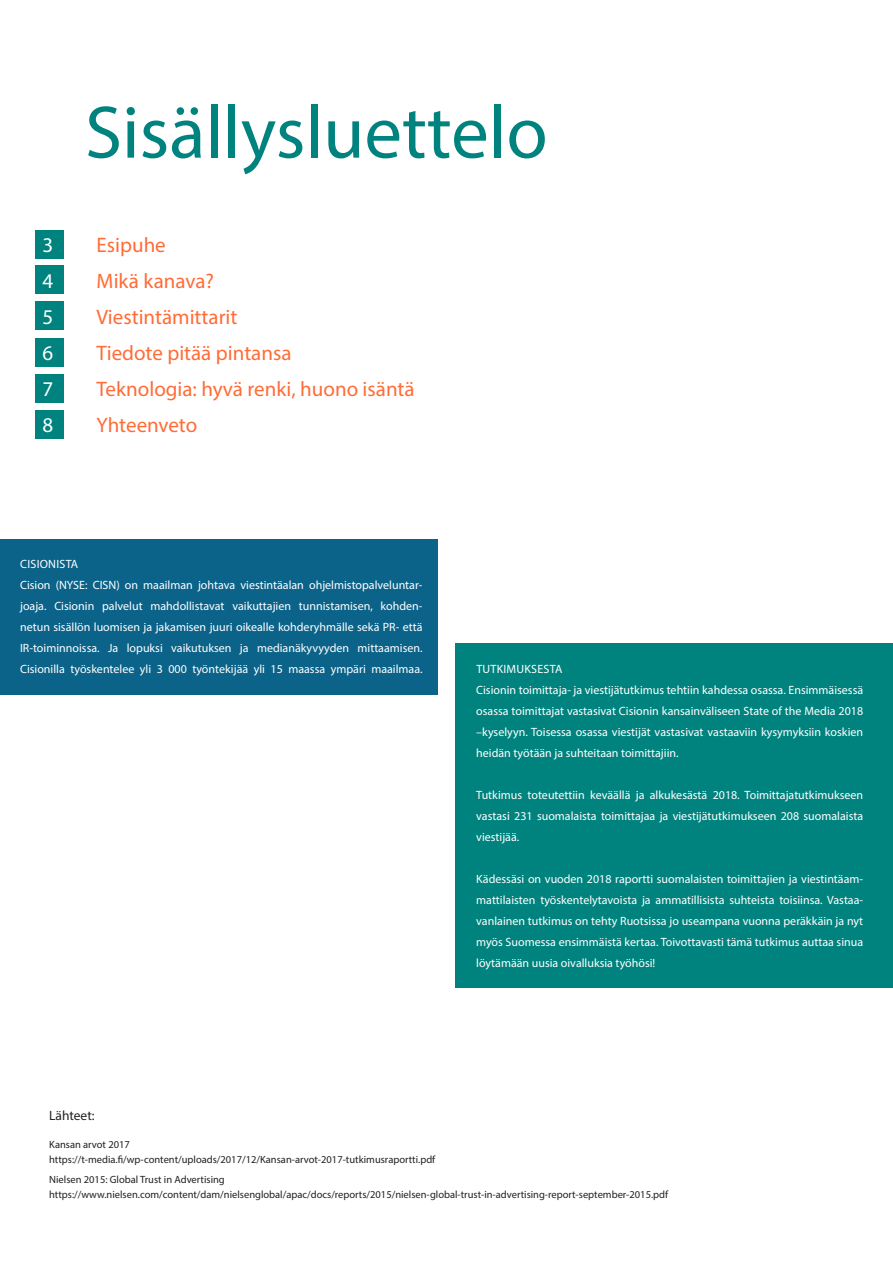
<style>
.page{position:relative;width:893px;height:1263px;background:#fff}
.page>*{position:absolute;margin:0;border:0;box-sizing:border-box;transform-origin:0 0}
.t1{font:75px "Myriad Pro";color:#00837e}
.t2{font:21px "Myriad Pro";color:#ff6c36}
.t3{font:21px "Myriad Pro";color:#fff}
.Paragraph_Style_1{font:13.5px "Myriad Pro";color:#231f20}
.Body{font:12px/21px "Myriad Pro";color:#fff;text-align:justify}
.Body-2{font:12px "Myriad Pro";letter-spacing:.02em;color:#fff}
.Paragraph_Style_1-2{font:10.5px/15px "Myriad Pro";color:#231f20}
</style>
<div class="page">
<div style="left:35px;top:410px;width:28px;height:29px;background:#00837e"></div>
<div style="left:35px;top:230px;width:28px;height:29px;background:#00837e"></div>
<div style="left:35px;top:266px;width:28px;height:28px;background:#00837e"></div>
<div style="left:35px;top:301px;width:28px;height:29px;background:#00837e"></div>
<div style="left:35px;top:338px;width:28px;height:28px;background:#00837e"></div>
<div style="left:35px;top:374px;width:28px;height:28px;background:#00837e"></div>
<div style="left:0;top:539px;width:437px;height:155px;background:#0c6389"></div>
<div style="left:455px;top:644px;width:438px;height:344px;background:#00837e"></div>
<p class="t1" style="left:85px;top:86px;width:464px">Sisällysluettelo</p>
<p class="t3" style="left:43px;top:232px;width:12px">3</p>
<p class="t2" style="left:97px;top:232px;width:71px">Esipuhe</p>
<p class="t3" style="left:43px;top:268px;width:12px">4</p>
<p class="t2" style="left:97px;top:268px;width:119px">Mikä kanava?</p>
<p class="t3" style="left:43px;top:304px;width:12px">5</p>
<p class="t2" style="left:97px;top:304px;width:142px">Viestintämittarit</p>
<p class="t3" style="left:43px;top:340px;width:12px">6</p>
<p class="t2" style="left:97px;top:340px;width:196px">Tiedote pitää pintansa</p>
<p class="t3" style="left:43px;top:376px;width:12px">7</p>
<p class="t2" style="left:97px;top:376px;width:320px">Teknologia: hyvä renki, huono isäntä</p>
<p class="t3" style="left:43px;top:412px;width:12px">8</p>
<p class="t2" style="left:97px;top:412px;width:102px">Yhteenveto</p>
<p class="Body-2" style="left:20px;top:557px;width:60px">CISIONISTA</p>
<p class="Body" style="left:20px;top:574px;width:404px">Cision (NYSE: CISN) on maailman johtava viestintäalan ohjelmistopalveluntar&shy;joaja. Cisionin palvelut mahdollistavat vaikuttajien tunnistamisen, kohden&shy;netun sisällön luomisen ja jakamisen juuri oikealle kohderyhmälle sekä PR- että IR-toiminnoissa. Ja lopuksi vaikutuksen ja medianäkyvyyden mittaamisen.<br>Cisionilla työskentelee yli 3 000 työntekijää yli 15 maassa ympäri maailmaa.</p>
<p class="Body-2" style="left:476px;top:662px;width:88px">TUTKIMUKSESTA</p>
<p class="Body" style="left:476px;top:679px;width:388px">Cisionin toimittaja- ja viestijätutkimus tehtiin kahdessa osassa. Ensimmäisessä osassa toimittajat vastasivat Cisionin kansainväliseen State of the Media 2018 –kyselyyn. Toisessa osassa viestijät vastasivat vastaaviin kysymyksiin koskien heidän työtään ja suhteitaan toimittajiin.</p>
<p class="Body" style="left:476px;top:784px;width:388px">Tutkimus toteutettiin keväällä ja alkukesästä 2018. Toimittajatutkimukseen vastasi 231 suomalaista toimittajaa ja viestijätutkimukseen 208 suomalaista viestijää.</p>
<p class="Body" style="left:476px;top:868px;width:388px">Kädessäsi on vuoden 2018 raportti suomalaisten toimittajien ja viestintäam&shy;mattilaisten työskentelytavoista ja ammatillisista suhteista toisiinsa. Vastaa&shy;vanlainen tutkimus on tehty Ruotsissa jo useampana vuonna peräkkäin ja nyt myös Suomessa ensimmäistä kertaa. Toivottavasti tämä tutkimus auttaa sinua löytämään uusia oivalluksia työhösi!</p>
<p class="Paragraph_Style_1" style="left:49px;top:1107px;width:47px">Lähteet:</p>
<p class="Paragraph_Style_1-2" style="left:49px;top:1137px;width:388px">Kansan arvot 2017 https://t-media.fi/wp-content/uploads/2017/12/Kansan-arvot-2017-tutkimusraportti.pdf</p>
<p class="Paragraph_Style_1-2" style="left:49px;top:1171px;width:621px">Nielsen 2015: Global Trust in Advertising https://www.nielsen.com/content/dam/nielsenglobal/apac/docs/reports/2015/nielsen-global-trust-in-advertising-report-september-2015.pdf</p>
</div>
